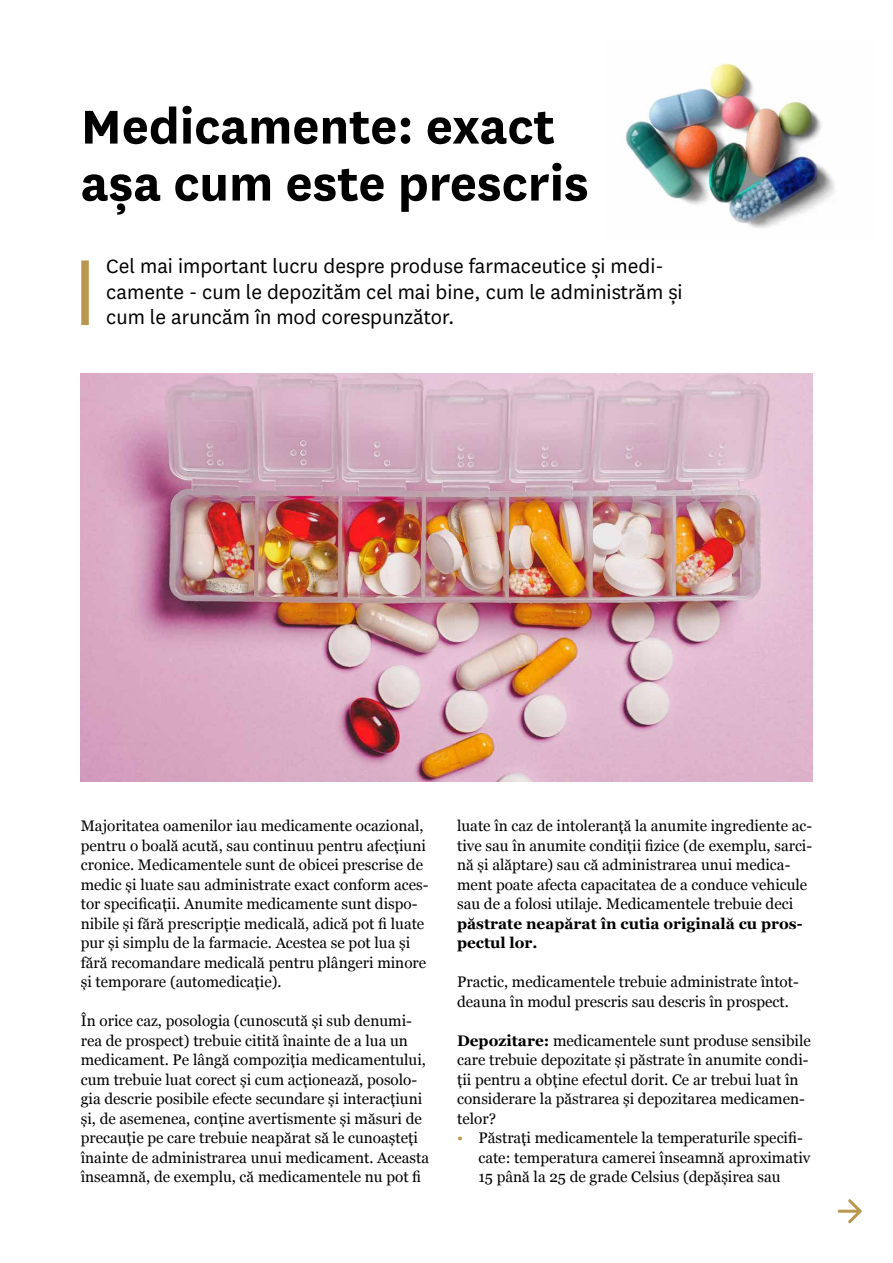
<style>
.page{position:relative;width:893px;height:1263px;background:#fff}
.page>*{position:absolute;margin:0;border:0;box-sizing:border-box;transform-origin:0 0}
.t1{font:700 55.5px/57px "National";color:#000}
.t2{font:22.5px/25.5px "National";color:#000}
.t3{font:15.3px/19.5px "Georgia";color:#000}
.t4{font:700 15.3px/19.5px "Georgia";color:#000}
.s1{font-weight:700}
.s2{color:#ba974e}
</style>
<div class="page">
<img style="left:625px;top:63px;width:210px;height:165px">
<div style="left:81px;top:260px;width:8px;height:65px;background:#ba974e"></div>
<svg style="left:838px;top:1199px;width:24px;height:24px"></svg>
<img style="left:81px;top:373px;width:731px;height:408px">
<h1 class="t1" style="left:81px;top:94px;width:509px">Medicamente: exact așa cum este prescris</h1>
<h2 class="t2" style="left:106px;top:252px;width:578px">Cel mai important lucru despre produse farmaceutice și medi&shy;camente - cum le depozităm cel mai bine, cum le administrăm și cum le aruncăm în mod corespunzător.</h2>
<p class="t3" style="left:81px;top:815px;width:349px">Majoritatea oamenilor iau medicamente ocazional, pentru o boală acută, sau continuu pentru afecțiuni cronice. Medicamentele sunt de obicei prescrise de medic și luate sau administrate exact conform aces&shy;tor specificații. Anumite medicamente sunt dispo&shy;nibile și fără prescripție medicală, adică pot fi luate pur și simplu de la farmacie. Acestea se pot lua și fără recomandare medicală pentru plângeri minore și temporare (automedicație).</p>
<p class="t3" style="left:81px;top:1011px;width:350px">În orice caz, posologia (cunoscută și sub denumi&shy;rea de prospect) trebuie citită înainte de a lua un medicament. Pe lângă compoziția medicamentului, cum trebuie luat corect și cum acționează, posolo&shy;gia descrie posibile efecte secundare și interacțiuni și, de asemenea, conține avertismente și măsuri de precauție pe care trebuie neapărat să le cunoașteți înainte de administrarea unui medicament. Aceasta înseamnă, de exemplu, că medicamentele nu pot fi</p>
<p class="t3" style="left:457px;top:815px;width:357px">luate în caz de intoleranță la anumite ingrediente ac&shy;tive sau în anumite condiții fizice (de exemplu, sarci&shy;nă și alăptare) sau că administrarea unui medica&shy;ment poate afecta capacitatea de a conduce vehicule sau de a folosi utilaje. Medicamentele trebuie deci</p>
<p class="t4" style="left:457px;top:913px;width:347px">păstrate neapărat în cutia originală cu pros&shy;pectul lor.</p>
<p class="t3" style="left:457px;top:971px;width:343px">Practic, medicamentele trebuie administrate întot&shy;deauna în modul prescris sau descris în prospect.</p>
<p class="t3" style="left:457px;top:1030px;width:355px"><span class="s1">Depozitare:</span> medicamentele sunt produse sensibile care trebuie depozitate și păstrate în anumite condi&shy;ții pentru a obține efectul dorit. Ce ar trebui luat în considerare la păstrarea și depozitarea medicamen&shy;telor?</p>
<p class="t3" style="left:478px;top:1127px;width:334px;text-indent:-21px"><span class="s2">•</span> Păstrați medicamentele la temperaturile specifi&shy;cate: temperatura camerei înseamnă aproximativ<br>15 până la 25 de grade Celsius (depășirea sau</p>
</div>
